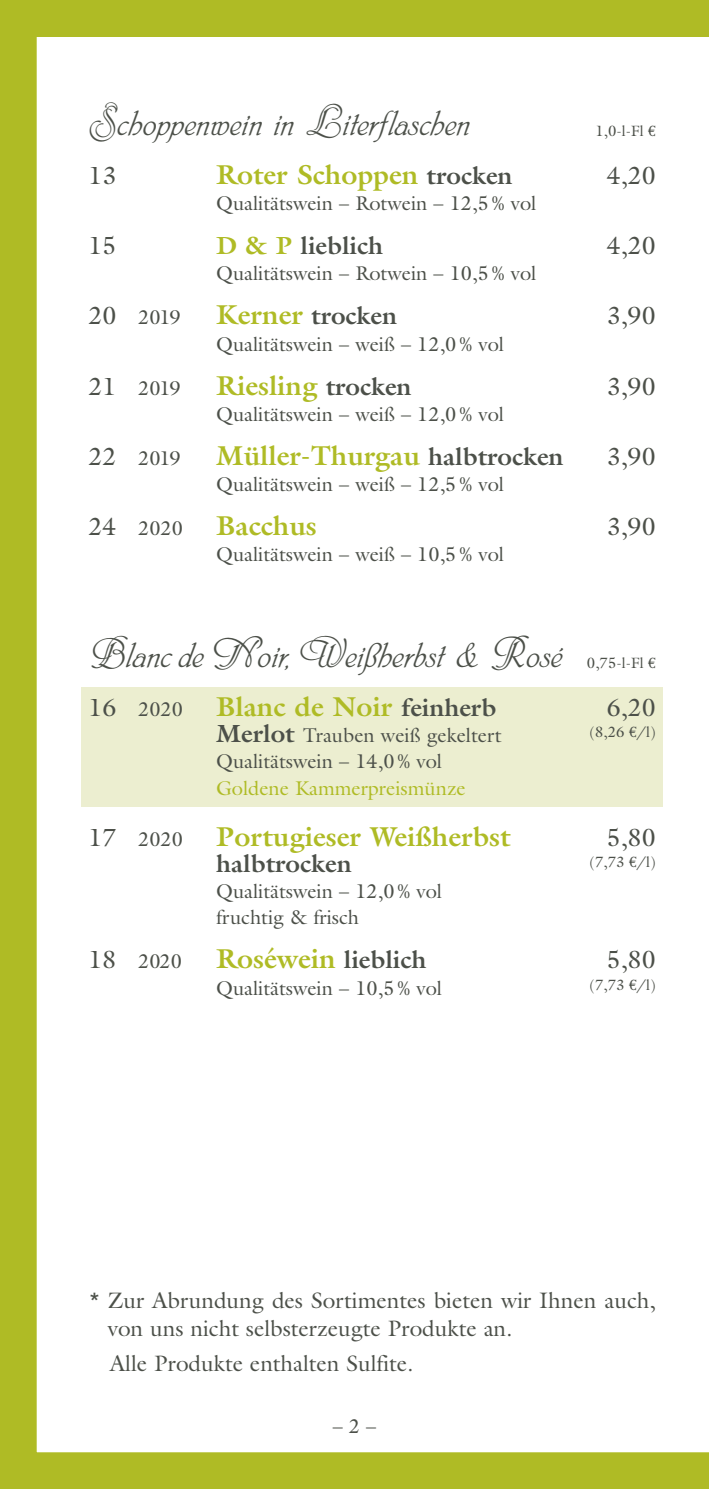
<style>
.page{position:relative;width:709px;height:1489px;background:#fff}
.page>*{position:absolute;margin:0;border:0;box-sizing:border-box;transform-origin:0 0}
.t1{font:40px "Phyllis EF Initials";color:#4c5049}
.t2{font:700 27.5px "Galliard";color:#afbb25}
.t3{font:25px "Galliard";color:#4c5049}
.t4{font:700 25px "Galliard";color:#4c5049}
.t5{font:22.5px/27.5px "Galliard";color:#4c5049}
.t6{font:20px/26.2px "Galliard";color:#4c5049}
.t7{font:20px "Galliard";color:#afbb25}
.t8{font:15px "Galliard";color:#4c5049}
.s1{font-family:"Euro Serif"}
.s2{font-size:25px;color:#4c5049}
.s3{color:#afbb25}
.s4{font-size:25px}
.s5{font-size:27.5px;color:#afbb25}
.s6{font-weight:400;font-size:25px;color:#4c5049}
.s7{font-weight:400;font-size:20px;color:#4c5049}
.s8{font-weight:700;font-size:25px}
</style>
<div class="page">
<div style="left:0;top:0;width:709px;height:1488px;background:#afbb25"></div>
<div style="left:36px;top:37px;width:673px;height:1416px;background:#fff"></div>
<div style="left:81px;top:687px;width:582px;height:120px;background:#eceed0"></div>
<h1 class="t1" style="left:89px;top:99px;width:383px">Schoppenwein in Literflaschen</h1>
<p class="t8" style="left:595px;top:122px;width:62px">1,0-l-Fl <span class="s1">€</span></p>
<p class="t3" style="left:89px;top:161px;width:29px">13</p>
<h2 class="t2" style="left:216px;top:158px;width:298px">Roter Schoppen <span class="s2">trocken</span></h2>
<p class="t3" style="left:607px;top:161px;width:50px">4,20</p>
<p class="t6" style="left:216px;top:190px;width:322px">Qualitätswein – Rotwein – 12,5% vol</p>
<p class="t3" style="left:89px;top:231px;width:29px">15</p>
<p class="t4" style="left:216px;top:231px;width:168px"><span class="s3">D &amp; P</span> lieblich</p>
<p class="t3" style="left:607px;top:231px;width:50px">4,20</p>
<p class="t6" style="left:216px;top:260px;width:322px">Qualitätswein – Rotwein – 10,5% vol</p>
<p class="t6" style="left:89px;top:304px;width:94px"><span class="s4">20</span> 2019</p>
<p class="t4" style="left:216px;top:301px;width:182px"><span class="s5">Kerner</span> trocken</p>
<p class="t3" style="left:607px;top:301px;width:50px">3,90</p>
<p class="t6" style="left:216px;top:330px;width:289px">Qualitätswein – weiß – 12,0% vol</p>
<p class="t6" style="left:89px;top:374px;width:94px"><span class="s4">21</span> 2019</p>
<h2 class="t2" style="left:216px;top:369px;width:197px">Riesling <span class="s2">trocken</span></h2>
<p class="t3" style="left:607px;top:371px;width:50px">3,90</p>
<p class="t6" style="left:216px;top:401px;width:289px">Qualitätswein – weiß – 12,0% vol</p>
<p class="t6" style="left:89px;top:445px;width:94px"><span class="s4">22</span> 2019</p>
<h2 class="t2" style="left:216px;top:439px;width:349px">Müller-Thurgau <span class="s2">halbtrocken</span></h2>
<p class="t3" style="left:607px;top:441px;width:50px">3,90</p>
<p class="t6" style="left:216px;top:471px;width:289px">Qualitätswein – weiß – 12,5% vol</p>
<h2 class="t2" style="left:89px;top:509px;width:230px"><span class="s6">24</span> <span class="s7">2020</span> Bacchus</h2>
<p class="t3" style="left:607px;top:512px;width:50px">3,90</p>
<p class="t6" style="left:216px;top:541px;width:289px">Qualitätswein – weiß – 10,5% vol</p>
<h1 class="t1" style="left:89px;top:631px;width:475px">BlancdeNoir,Weißherbst &amp; Rosé</h1>
<p class="t8" style="left:587px;top:654px;width:70px">0,75-l-Fl <span class="s1">€</span></p>
<h2 class="t2" style="left:89px;top:690px;width:409px"><span class="s6">16</span> <span class="s7">2020</span> Blanc de Noir <span class="s2">feinherb</span></h2>
<p class="t3" style="left:607px;top:692px;width:50px">6,20</p>
<p class="t6" style="left:216px;top:722px;width:287px"><span class="s8">Merlot</span> Trauben weiß gekeltert</p>
<p class="t8" style="left:589px;top:723px;width:68px">(8,26 <span class="s1">€</span>/l)</p>
<p class="t6" style="left:216px;top:748px;width:227px">Qualitätswein – 14,0% vol</p>
<p class="t7" style="left:216px;top:775px;width:251px">Goldene Kammerpreismünze</p>
<h2 class="t2" style="left:89px;top:820px;width:423px"><span class="s6">17</span> <span class="s7">2020</span> Portugieser Weißherbst</h2>
<p class="t3" style="left:607px;top:822px;width:50px">5,80</p>
<p class="t4" style="left:216px;top:848px;width:137px">halbtrocken</p>
<p class="t8" style="left:589px;top:852px;width:68px">(7,73 <span class="s1">€</span>/l)</p>
<p class="t6" style="left:216px;top:878px;width:227px">Qualitätswein – 12,0% vol fruchtig &amp; frisch</p>
<h2 class="t2" style="left:89px;top:942px;width:339px"><span class="s6">18</span> <span class="s7">2020</span> Roséwein <span class="s2">lieblich</span></h2>
<p class="t3" style="left:607px;top:945px;width:50px">5,80</p>
<p class="t6" style="left:216px;top:974px;width:227px">Qualitätswein – 10,5% vol</p>
<p class="t8" style="left:589px;top:975px;width:68px">(7,73 <span class="s1">€</span>/l)</p>
<p class="t5" style="left:108px;top:1286px;width:549px;text-indent:-19px">* Zur Abrundung des Sortimentes bieten wir Ihnen auch, von uns nicht selbsterzeugte Produkte an.</p>
<p class="t5" style="left:110px;top:1348px;width:305px">Alle Produkte enthalten Sulfite.</p>
<p class="t6" style="left:333px;top:1412px;width:45px">–2–</p>
</div>
